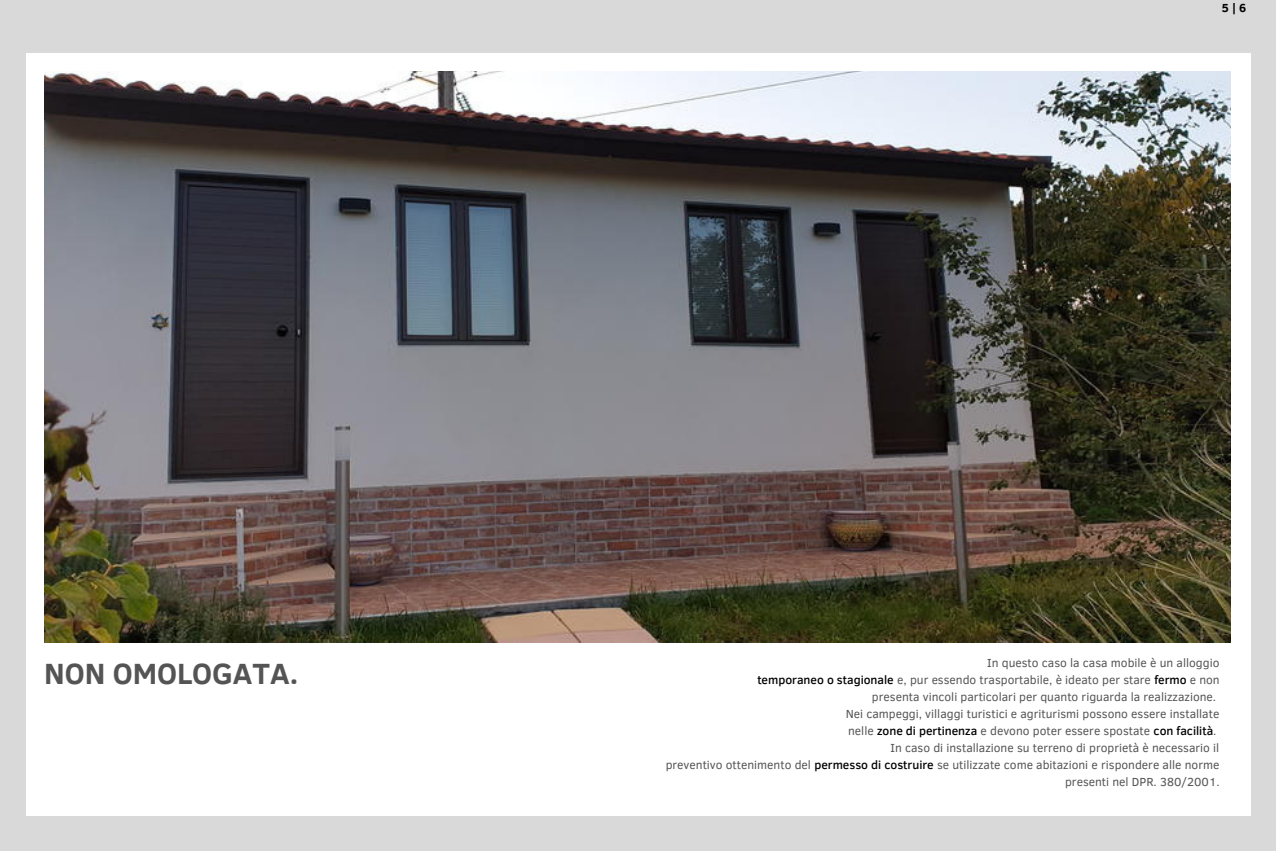
<style>
.page{position:relative;width:1276px;height:851px;background:#fff}
.page>*{position:absolute;margin:0;border:0;box-sizing:border-box;transform-origin:0 0}
.t1{font:700 30px "Clear Sans";color:#545454}
.t2{font:12px/17.1px "Clear Sans";color:#545454;text-align:right}
.t3{font:700 12px "Clear Sans";color:#000}
.s1{font-weight:500;color:#000}
</style>
<div class="page">
<div style="left:0;top:0;width:1275px;height:850px;background:#d9d9d9"></div>
<div style="left:26px;top:53px;width:1224px;height:762px;background:#fff"></div>
<img style="left:44px;top:71px;width:1185px;height:571px">
<p class="t3" style="left:1221px;top:-1px;width:26px">5 | 6</p>
<h1 class="t1" style="left:44px;top:652px;width:255px">NON OMOLOGATA.</h1>
<p class="t2" style="left:665px;top:654px;width:555px">In questo caso la casa mobile è un alloggio<br><span class="s1">temporaneo o stagionale</span> e, pur essendo trasportabile, è ideato per stare <span class="s1">fermo</span> e non<br>presenta vincoli particolari per quanto riguarda la realizzazione.<br>Nei campeggi, villaggi turistici e agriturismi possono essere installate<br>nelle <span class="s1">zone di pertinenza</span> e devono poter essere spostate <span class="s1">con facilità</span>.<br>In caso di installazione su terreno di proprietà è necessario il<br>preventivo ottenimento del <span class="s1">permesso di costruire</span> se utilizzate come abitazioni e rispondere alle norme presenti nel DPR. 380/2001.</p>
</div>
